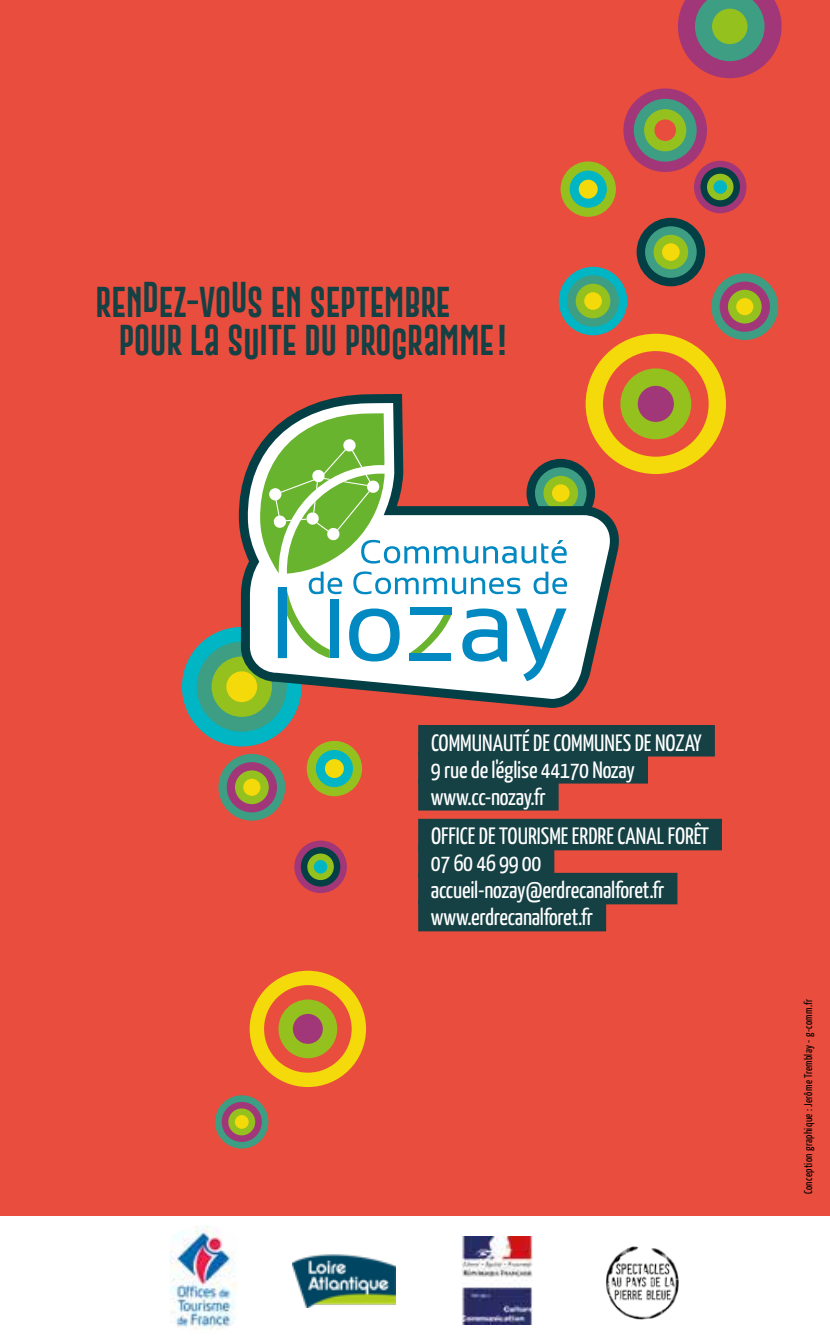
<style>
.page{position:relative;width:830px;height:1340px;background:#fff}
.page>*{position:absolute;margin:0;border:0;box-sizing:border-box;transform-origin:0 0}
.t1{font:31.5px/38.2px "Gobold Extra 2";color:#154044}
.t2{font:23.62px/27px "Yanone Kaffeesatz";letter-spacing:-.01em;color:#fff}
.t3{font:11.25px "Yanone Kaffeesatz";letter-spacing:.03em;color:#000}
</style>
<div class="page">
<div style="left:0;top:0;width:829px;height:1215px;background:#e94d3d"></div>
<div style="left:306px;top:741px;width:56px;height:55px;background:#95c11f;border-radius:50%"></div>
<div style="left:315px;top:750px;width:38px;height:37px;background:#00b5c4;border-radius:50%"></div>
<div style="left:325px;top:759px;width:19px;height:19px;background:#f4d90b;border-radius:50%"></div>
<div style="left:623px;top:88px;width:83px;height:84px;background:#a13779;border-radius:50%"></div>
<div style="left:633px;top:99px;width:63px;height:63px;background:#3d9e83;border-radius:50%"></div>
<div style="left:643px;top:109px;width:43px;height:42px;background:#95c11f;border-radius:50%"></div>
<div style="left:654px;top:119px;width:21px;height:22px;background:#e94d3d;border-radius:50%"></div>
<div style="left:558px;top:267px;width:69px;height:68px;background:#00b5c4;border-radius:50%"></div>
<div style="left:567px;top:275px;width:51px;height:52px;background:#3d9e83;border-radius:50%"></div>
<div style="left:575px;top:284px;width:35px;height:34px;background:#95c11f;border-radius:50%"></div>
<div style="left:584px;top:292px;width:17px;height:18px;background:#f4d90b;border-radius:50%"></div>
<div style="left:636px;top:218px;width:68px;height:68px;background:#033f45;border-radius:50%"></div>
<div style="left:644px;top:226px;width:52px;height:52px;background:#3d9e83;border-radius:50%"></div>
<div style="left:653px;top:235px;width:34px;height:34px;background:#95c11f;border-radius:50%"></div>
<div style="left:661px;top:243px;width:18px;height:18px;background:#f4d90b;border-radius:50%"></div>
<svg style="left:660px;top:0;width:122px;height:95px"></svg>
<div style="left:711px;top:9px;width:36px;height:35px;background:#95c11f;border-radius:50%"></div>
<div style="left:585px;top:334px;width:140px;height:140px;background:#f4d90b;border-radius:50%"></div>
<div style="left:602px;top:351px;width:106px;height:105px;background:#e94d3d;border-radius:50%"></div>
<div style="left:620px;top:368px;width:71px;height:71px;background:#95c11f;border-radius:50%"></div>
<div style="left:637px;top:386px;width:36px;height:36px;background:#a13779;border-radius:50%"></div>
<div style="left:249px;top:970px;width:117px;height:117px;background:#f4d90b;border-radius:50%"></div>
<div style="left:264px;top:985px;width:87px;height:87px;background:#e94d3d;border-radius:50%"></div>
<div style="left:278px;top:999px;width:59px;height:59px;background:#95c11f;border-radius:50%"></div>
<div style="left:293px;top:1013px;width:30px;height:30px;background:#a13779;border-radius:50%"></div>
<div style="left:560px;top:161px;width:55px;height:56px;background:#95c11f;border-radius:50%"></div>
<div style="left:569px;top:171px;width:37px;height:37px;background:#00b5c4;border-radius:50%"></div>
<div style="left:578px;top:180px;width:19px;height:19px;background:#f4d90b;border-radius:50%"></div>
<div style="left:218px;top:754px;width:67px;height:66px;background:#3d9e83;border-radius:50%"></div>
<div style="left:226px;top:762px;width:51px;height:50px;background:#a13779;border-radius:50%"></div>
<div style="left:235px;top:770px;width:33px;height:34px;background:#95c11f;border-radius:50%"></div>
<div style="left:243px;top:778px;width:17px;height:18px;background:#f4d90b;border-radius:50%"></div>
<div style="left:215px;top:1095px;width:53px;height:53px;background:#3d9e83;border-radius:50%"></div>
<div style="left:221px;top:1101px;width:41px;height:40px;background:#a13779;border-radius:50%"></div>
<div style="left:228px;top:1108px;width:27px;height:27px;background:#95c11f;border-radius:50%"></div>
<div style="left:235px;top:1115px;width:13px;height:13px;background:#f4d90b;border-radius:50%"></div>
<div style="left:182px;top:627px;width:119px;height:119px;background:#00b5c4;border-radius:50%"></div>
<div style="left:197px;top:641px;width:89px;height:90px;background:#3d9e83;border-radius:50%"></div>
<div style="left:211px;top:656px;width:61px;height:61px;background:#95c11f;border-radius:50%"></div>
<div style="left:226px;top:671px;width:31px;height:31px;background:#f4d90b;border-radius:50%"></div>
<div style="left:294px;top:840px;width:53px;height:53px;background:#a13779;border-radius:50%"></div>
<div style="left:300px;top:847px;width:40px;height:39px;background:#033f45;border-radius:50%"></div>
<div style="left:307px;top:853px;width:27px;height:27px;background:#95c11f;border-radius:50%"></div>
<div style="left:313px;top:860px;width:14px;height:13px;background:#00b5c4;border-radius:50%"></div>
<div style="left:693px;top:161px;width:53px;height:52px;background:#a13779;border-radius:50%"></div>
<div style="left:700px;top:167px;width:39px;height:40px;background:#033f45;border-radius:50%"></div>
<div style="left:706px;top:174px;width:27px;height:26px;background:#95c11f;border-radius:50%"></div>
<div style="left:713px;top:180px;width:13px;height:14px;background:#00b5c4;border-radius:50%"></div>
<div style="left:711px;top:273px;width:66px;height:67px;background:#3d9e83;border-radius:50%"></div>
<div style="left:719px;top:281px;width:50px;height:51px;background:#a13779;border-radius:50%"></div>
<div style="left:727px;top:290px;width:34px;height:33px;background:#95c11f;border-radius:50%"></div>
<div style="left:735px;top:298px;width:18px;height:17px;background:#f4d90b;border-radius:50%"></div>
<svg style="left:236px;top:389px;width:393px;height:323px"></svg>
<svg style="left:259px;top:413px;width:307px;height:268px"></svg>
<div style="left:418px;top:725px;width:296px;height:31px;background:#154044"></div>
<div style="left:418px;top:752px;width:229px;height:31px;background:#154044"></div>
<div style="left:418px;top:779px;width:140px;height:31px;background:#154044"></div>
<div style="left:418px;top:818px;width:303px;height:32px;background:#154044"></div>
<div style="left:418px;top:845px;width:136px;height:32px;background:#154044"></div>
<div style="left:418px;top:872px;width:259px;height:32px;background:#154044"></div>
<div style="left:418px;top:899px;width:188px;height:32px;background:#154044"></div>
<img style="left:169px;top:1226px;width:68px;height:103px">
<img style="left:293px;top:1254px;width:102px;height:53px">
<img style="left:461px;top:1236px;width:71px;height:88px">
<img style="left:606px;top:1246px;width:73px;height:73px">
<h1 class="t1" style="left:119px;top:283px;width:389px;text-indent:-23px">RENDEZ-VOUS EN SEPTEMBRE<br>POUR LA SUITE DU PROGRAMME !</h1>
<p class="t2" style="left:431px;top:728px;width:272px">COMMUNAUTÉ DE COMMUNES DE NOZAY<br>9 rue de l'église 44170 Nozay www.cc-nozay.fr</p>
<p class="t2" style="left:431px;top:822px;width:279px">OFFICE DE TOURISME ERDRE CANAL FORÊT<br>07 60 46 99 00 accueil-nozay@erdrecanalforet.fr www.erdrecanalforet.fr</p>
<p class="t3" style="left:801px;top:1193px;width:196px;rotate:-90deg">Conception graphique : Jerôme Tremblay - g-comm.fr</p>
</div>
